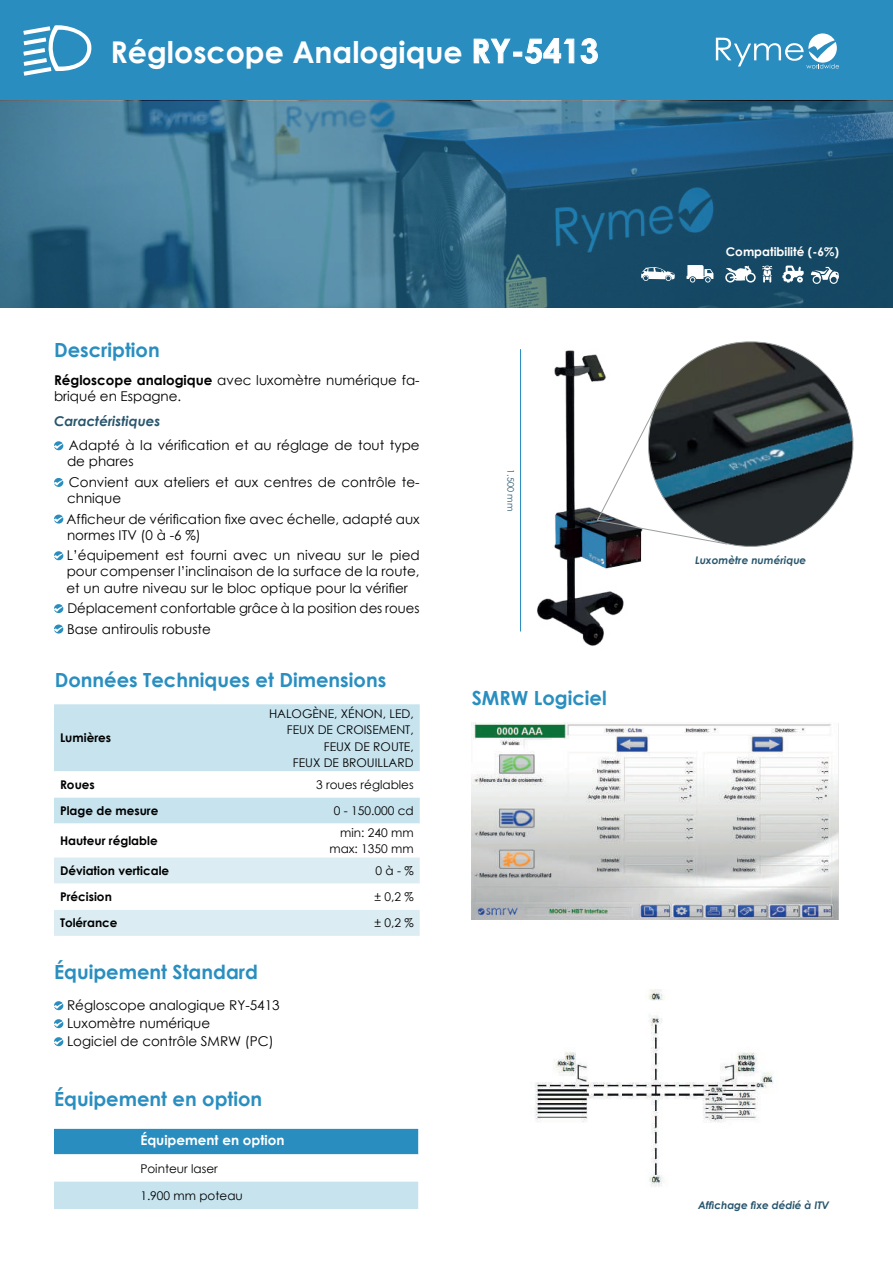
<style>
.page{position:relative;width:893px;height:1263px;background:#fff}
.page>*{position:absolute;margin:0;border:0;box-sizing:border-box;transform-origin:0 0}
.t1{font:700 30px "Century Gothic";color:#fff}
.t2{font:700 19.5px "Century Gothic";color:#298ec0}
.t3{font:13.5px/16.2px "Century Gothic";color:#000}
.t4{font:700 13.5px "Century Gothic";color:#fff}
.t5{font:italic 700 13.5px "Century Gothic";color:#28556d}
.t6{font:12px/16.5px "Century Gothic";color:#000;text-align:right}
.t7{font:700 12px "Century Gothic";color:#000}
.t8{font:700 12px "Century Gothic";color:#fff}
.t9{font:italic 700 10.5px "Century Gothic";color:#28556d}
.t10{font:9px "Century Gothic";color:#28556d}
.s1{font-size:33px}
.s2{font-weight:700}
</style>
<div class="page">
<div style="left:0;top:0;width:893px;height:101px;background:#2a8dbf"></div>
<svg style="left:716px;top:33px;width:123px;height:36px"></svg>
<svg style="left:0;top:101px;width:893px;height:207px;background:#336a88"></svg>
<img style="left:535px;top:990px;width:239px;height:197px">
<img style="left:537px;top:350px;width:105px;height:296px">
<svg style="left:636px;top:341px;width:218px;height:218px"></svg>
<svg style="left:596px;top:387px;width:132px;height:158px"></svg>
<hr style="left:520px;top:349px;width:1px;height:282px;background:#298dbf">
<svg style="left:782px;top:266px;width:22px;height:17px"></svg>
<svg style="left:811px;top:267px;width:28px;height:17px"></svg>
<svg style="left:725px;top:266px;width:31px;height:17px"></svg>
<svg style="left:762px;top:266px;width:10px;height:17px"></svg>
<svg style="left:686px;top:265px;width:27px;height:18px"></svg>
<svg style="left:641px;top:267px;width:34px;height:14px"></svg>
<svg style="left:23px;top:25px;width:69px;height:51px"></svg>
<svg style="left:54px;top:441px;width:9px;height:9px"></svg>
<svg style="left:54px;top:478px;width:9px;height:9px"></svg>
<svg style="left:54px;top:515px;width:9px;height:9px"></svg>
<svg style="left:54px;top:551px;width:9px;height:9px"></svg>
<svg style="left:54px;top:604px;width:9px;height:9px"></svg>
<svg style="left:54px;top:624px;width:9px;height:9px"></svg>
<svg style="left:54px;top:1001px;width:9px;height:9px"></svg>
<svg style="left:54px;top:1019px;width:9px;height:9px"></svg>
<svg style="left:54px;top:1037px;width:9px;height:9px"></svg>
<svg style="left:54px;top:704px;width:366px;height:232px"></svg>
<svg style="left:54px;top:1129px;width:364px;height:80px"></svg>
<img style="left:472px;top:722px;width:367px;height:197px">
<h1 class="t1" style="left:111px;top:29px;width:489px">Régloscope Analogique <span class="s1">RY-5413</span></h1>
<h2 class="t2" style="left:54px;top:335px;width:107px">Description</h2>
<p class="t3" style="left:54px;top:371px;width:367px"><span class="s2">Régloscope analogique</span> avec luxomètre numérique fa&shy;briqué en Espagne.</p>
<p class="t5" style="left:54px;top:410px;width:108px">Caractéristiques</p>
<p class="t3" style="left:67px;top:437px;width:354px">Adapté à la vérification et au réglage de tout type de phares</p>
<p class="t3" style="left:67px;top:474px;width:354px">Convient aux ateliers et aux centres de contrôle te&shy;chnique</p>
<p class="t3" style="left:66px;top:510px;width:355px">Afficheur de vérification fixe avec échelle, adapté aux normes ITV (0 à -6 %)</p>
<p class="t3" style="left:67px;top:547px;width:355px;text-align:justify">L’équipement est fourni avec un niveau sur le pied pour compenser l’inclinaison de la surface de la route, et un autre niveau sur le bloc optique pour la vérifier</p>
<p class="t3" style="left:67px;top:598px;width:354px;line-height:20.4px">Déplacement confortable grâce à la position des roues<br>Base antiroulis robuste</p>
<h2 class="t2" style="left:55px;top:665px;width:333px">Données Techniques et Dimensions</h2>
<p class="t7" style="left:60px;top:729px;width:53px">Lumières</p>
<p class="t6" style="left:269px;top:705px;width:146px">HALOGÈNE, XÉNON, LED,<br>FEUX DE CROISEMENT,<br>FEUX DE ROUTE,<br>FEUX DE BROUILLARD</p>
<p class="t7" style="left:60px;top:775px;width:36px">Roues</p>
<p class="t6" style="left:316px;top:776px;width:99px">3 roues réglables</p>
<p class="t7" style="left:60px;top:801px;width:100px">Plage de mesure</p>
<p class="t6" style="left:334px;top:802px;width:81px">0 - 150.000 cd</p>
<p class="t7" style="left:60px;top:831px;width:99px">Hauteur réglable</p>
<p class="t6" style="left:329px;top:824px;width:86px">min: 240 mm max: 1350 mm</p>
<p class="t7" style="left:60px;top:862px;width:111px">Déviation verticale</p>
<p class="t6" style="left:376px;top:862px;width:40px">0 à - %</p>
<p class="t7" style="left:60px;top:888px;width:53px">Précision</p>
<p class="t6" style="left:375px;top:888px;width:41px">± 0,2 %</p>
<p class="t7" style="left:60px;top:914px;width:59px">Tolérance</p>
<p class="t6" style="left:375px;top:914px;width:41px">± 0,2 %</p>
<h2 class="t2" style="left:54px;top:957px;width:205px">Équipement Standard</h2>
<p class="t3" style="left:67px;top:996px;width:214px;line-height:18px">Régloscope analogique RY-5413<br>Luxomètre numérique<br>Logiciel de contrôle SMRW (PC)</p>
<h2 class="t2" style="left:54px;top:1084px;width:210px">Équipement en option</h2>
<p class="t4" style="left:140px;top:1130px;width:146px">Équipement en option</p>
<p class="t6" style="left:140px;top:1160px;width:79px">Pointeur laser</p>
<p class="t6" style="left:140px;top:1187px;width:104px">1.900 mm poteau</p>
<p class="t10" style="left:517px;top:469px;width:43px;rotate:90deg">1.500 mm</p>
<h2 class="t2" style="left:472px;top:683px;width:136px">SMRW Logiciel</h2>
<p class="t8" style="left:726px;top:243px;width:115px">Compatibilité (-6%)</p>
<p class="t9" style="left:695px;top:552px;width:113px">Luxomètre numérique</p>
<p class="t9" style="left:698px;top:1197px;width:133px">Affichage fixe dédié à ITV</p>
</div>
